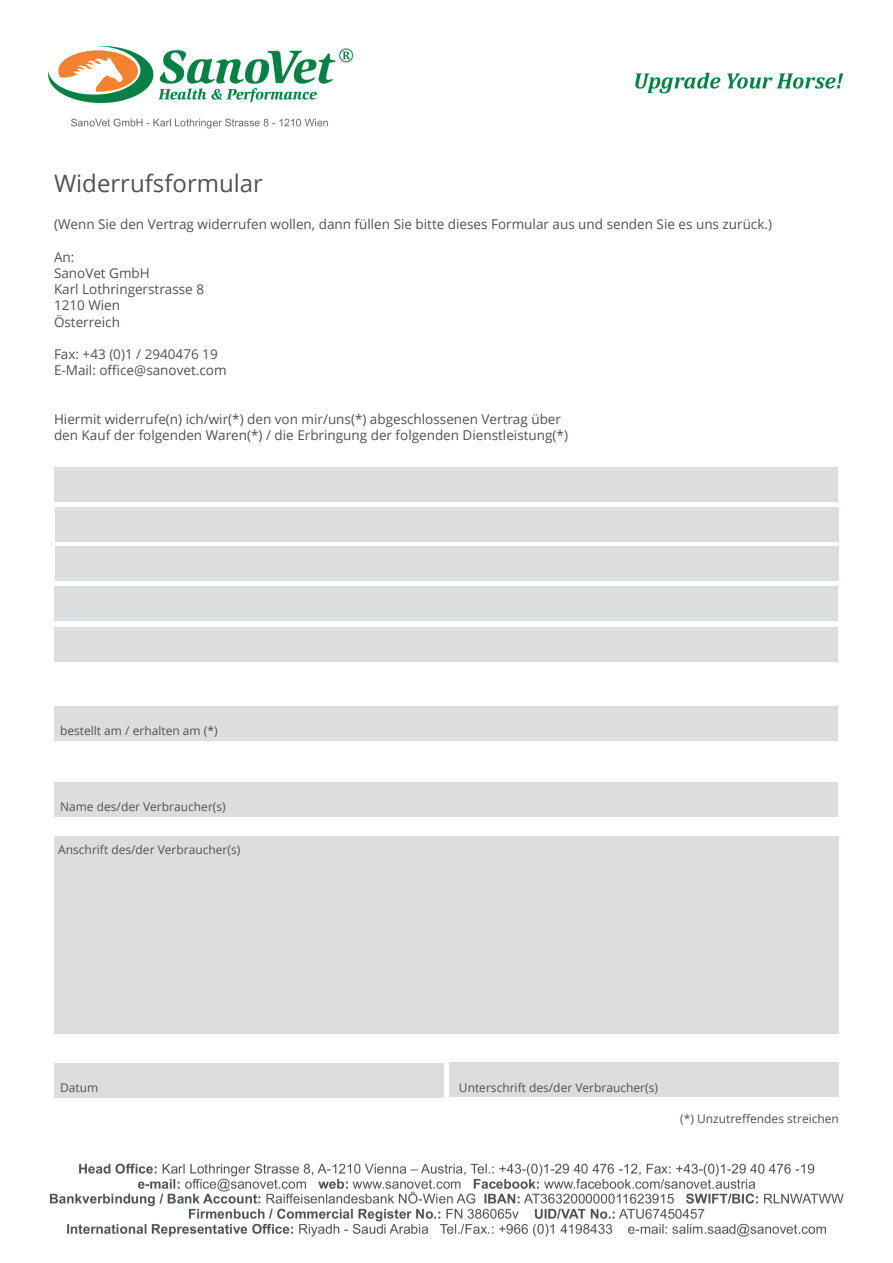
<style>
.page{position:relative;width:893px;height:1263px;background:#fff}
.page>*{position:absolute;margin:0;border:0;box-sizing:border-box;transform-origin:0 0}
.t1{font:24px "Open Sans";color:#4f5152}
.t2{font:13.5px/16.2px "Open Sans";color:#4f5152}
.t3{font:12px "Open Sans";color:#4f5152}
</style>
<div class="page">
<img style="left:48px;top:45px;width:796px;height:1192px">
<div style="left:55px;top:507px;width:783px;height:34px;background:#dcdddf"></div>
<div style="left:56px;top:547px;width:783px;height:34px;background:#dcdddf"></div>
<div style="left:54px;top:586px;width:783px;height:35px;background:#dcdddf"></div>
<div style="left:54px;top:627px;width:783px;height:35px;background:#dcdddf"></div>
<div style="left:54px;top:706px;width:783px;height:34px;background:#dcdddf"></div>
<div style="left:54px;top:782px;width:783px;height:34px;background:#dcdddf"></div>
<div style="left:54px;top:837px;width:784px;height:197px;background:#dcdddf"></div>
<div style="left:54px;top:1063px;width:389px;height:35px;background:#dcdddf"></div>
<div style="left:450px;top:1062px;width:389px;height:35px;background:#dcdddf"></div>
<div style="left:54px;top:467px;width:783px;height:35px;background:#dcdddf"></div>
<h1 class="t1" style="left:54px;top:166px;width:211px">Widerrufsformular</h1>
<p class="t2" style="left:54px;top:216px;width:720px">(Wenn Sie den Vertrag widerrufen wollen, dann füllen Sie bitte dieses Formular aus und senden Sie es uns zurück.)</p>
<p class="t2" style="left:54px;top:248px;width:152px">An:<br>SanoVet GmbH<br>Karl Lothringerstrasse 8<br>1210 Wien<br>Österreich</p>
<p class="t2" style="left:54px;top:346px;width:174px">Fax: +43 (0)1 / 2940476 19<br>E-Mail: office@sanovet.com</p>
<p class="t2" style="left:54px;top:410px;width:515px">Hiermit widerrufe(n) ich/wir(*) den von mir/uns(*) abgeschlossenen Vertrag über den Kauf der folgenden Waren(*) / die Erbringung der folgenden Dienstleistung(*)</p>
<p class="t3" style="left:60px;top:723px;width:159px">bestellt am / erhalten am (*)</p>
<p class="t3" style="left:60px;top:798px;width:167px">Name des/der Verbraucher(s)</p>
<p class="t3" style="left:58px;top:842px;width:184px">Anschrift des/der Verbraucher(s)</p>
<p class="t3" style="left:60px;top:1080px;width:40px">Datum</p>
<p class="t3" style="left:459px;top:1079px;width:201px">Unterschrift des/der Verbraucher(s)</p>
<p class="t3" style="left:680px;top:1110px;width:160px">(*) Unzutreffendes streichen</p>
</div>
